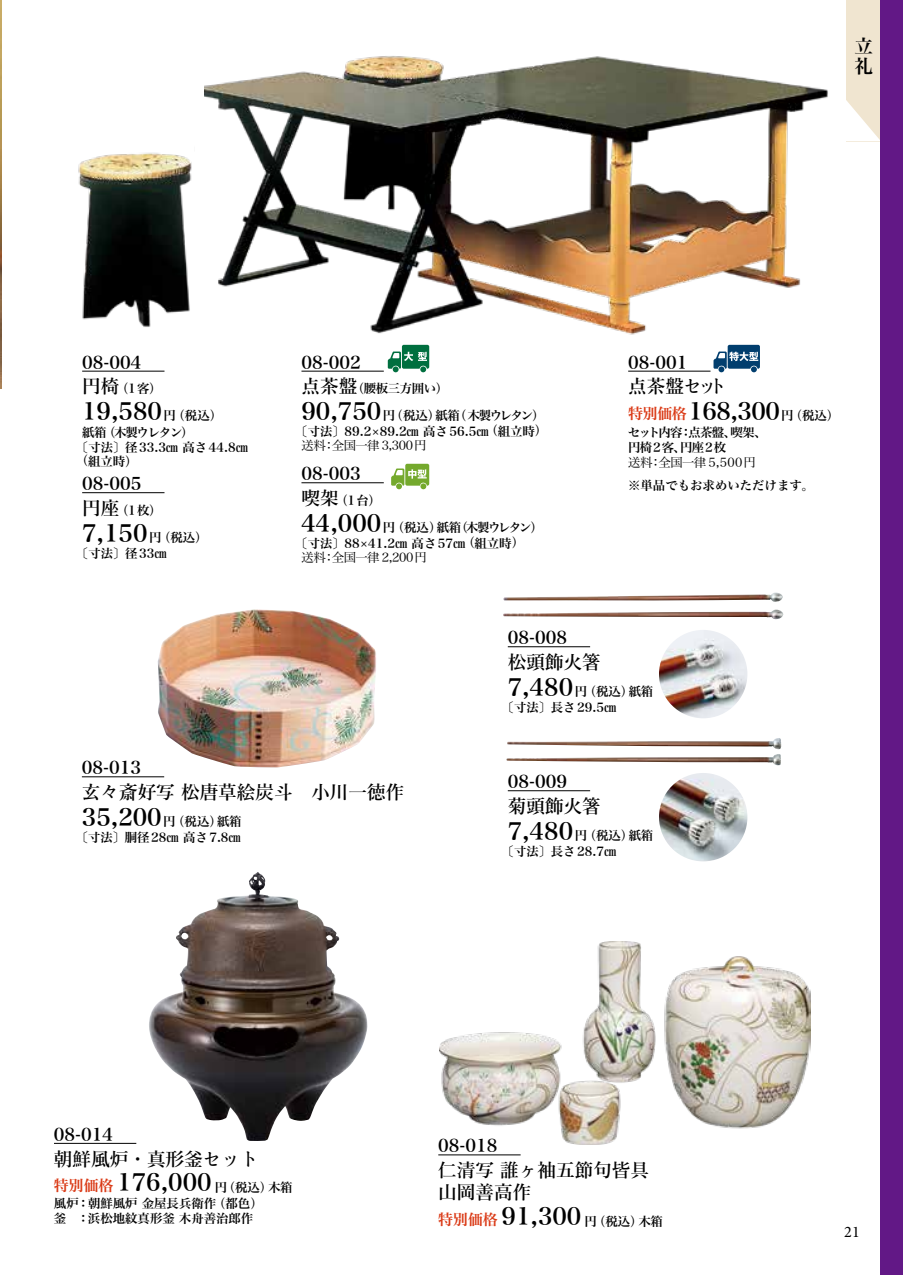
<style>
.page{position:relative;width:903px;height:1275px;background:#fff}
.page>*{position:absolute;margin:0;border:0;box-sizing:border-box;transform-origin:0 0}
.t1{font:23.62px "Hira Min Pro N W6";color:#000}
.t2{font:600 18.55px/22.4px "Yu Min 36 p Kn";color:#000}
.t3{font:18.55px/20.5px "Hira Min Pro N W6";color:#000}
.t4{font:17.32px "Hira Min Pro N W6";color:#000}
.t5{font:16.1px "Minion Pro";color:#000}
.t6{font:14.88px "Hira Min Pro N W6";color:#da3915}
.t7{font:12.42px/14.9px "Hira Min Pro N W6";color:#000}
.t8{font:12.42px "Hira Min Pro N W3";letter-spacing:-.03em;color:#000}
.t9{font:12.42px "Hira Min Pro N W3";letter-spacing:-.01em;color:#000}
.t10{font:12.42px "Hira Min Pro N W6";letter-spacing:-.1em;color:#000}
.t11{font:12.42px/14.9px "Hira Min Pro N W6";letter-spacing:-.06em;color:#000}
</style>
<div class="page">
<div style="left:846px;top:0;width:49px;height:141px;background:#f0e5d0"></div>
<img style="left:205px;top:56px;width:623px;height:298px">
<img style="left:78px;top:152px;width:114px;height:175px">
<img style="left:149px;top:872px;width:219px;height:269px">
<img style="left:158px;top:609px;width:218px;height:158px">
<img style="left:503px;top:593px;width:281px;height:26px">
<img style="left:506px;top:738px;width:275px;height:27px">
<img style="left:659px;top:773px;width:88px;height:88px;border-radius:44px">
<img style="left:659px;top:630px;width:88px;height:88px;border-radius:44px">
<hr style="left:82px;top:776px;width:82px;height:1px;background:#000">
<hr style="left:301px;top:371px;width:83px;height:1px;background:#000">
<hr style="left:301px;top:482px;width:83px;height:1px;background:#000">
<hr style="left:508px;top:790px;width:82px;height:1px;background:#000">
<hr style="left:628px;top:371px;width:82px;height:1px;background:#000">
<hr style="left:508px;top:646px;width:82px;height:1px;background:#000">
<hr style="left:82px;top:371px;width:82px;height:1px;background:#000">
<hr style="left:82px;top:492px;width:82px;height:1px;background:#000">
<hr style="left:54px;top:1143px;width:82px;height:1px;background:#000">
<svg style="left:388px;top:345px;width:41px;height:27px"></svg>
<svg style="left:391px;top:464px;width:38px;height:25px"></svg>
<svg style="left:713px;top:345px;width:47px;height:27px"></svg>
<hr style="left:438px;top:1154px;width:83px;height:1px;background:#000">
<img style="left:0;top:0;width:1px;height:388px">
<img style="left:439px;top:941px;width:371px;height:203px">
<svg style="left:846px;top:95px;width:35px;height:46px"></svg>
<div style="left:881px;top:0;width:22px;height:1275px;background:#621886"></div>
<h2 class="t3" style="left:854px;top:34px;width:20px">立礼</h2>
<h3 class="t4" style="left:82px;top:347px;width:61px">08-004</h3>
<p class="t7" style="left:116px;top:380px;width:47px">（1客(</p>
<h2 class="t2" style="left:82px;top:376px;width:39px">円椅</h2>
<h3 class="t4" style="left:301px;top:347px;width:61px">08-002</h3>
<h2 class="t2" style="left:301px;top:376px;width:57px">点茶盤</h2>
<p class="t7" style="left:352px;top:380px;width:98px">（腰板三方囲い(</p>
<h3 class="t4" style="left:628px;top:347px;width:61px">08-001</h3>
<h2 class="t2" style="left:628px;top:376px;width:100px">点茶盤セット</h2>
<h1 class="t1" style="left:82px;top:390px;width:81px">19,580</h1>
<p class="t7" style="left:103px;top:424px;width:92px">（木製ウレタン(</p>
<p class="t7" style="left:173px;top:407px;width:51px">（税込(</p>
<p class="t7" style="left:164px;top:407px;width:14px">円</p>
<p class="t7" style="left:76px;top:424px;width:174px;text-indent:6px">紙箱<br>〔寸法〕径33.3㎝高さ44.8㎝</p>
<p class="t7" style="left:76px;top:453px;width:63px">（組立時(</p>
<h3 class="t4" style="left:82px;top:468px;width:61px">08-005</h3>
<p class="t7" style="left:116px;top:502px;width:47px">（1枚(</p>
<h2 class="t2" style="left:82px;top:497px;width:39px">円座</h2>
<h1 class="t1" style="left:82px;top:512px;width:67px">7,150</h1>
<p class="t7" style="left:76px;top:545px;width:92px">〔寸法〕径33㎝</p>
<p class="t7" style="left:158px;top:529px;width:51px">（税込(</p>
<p class="t7" style="left:149px;top:529px;width:14px">円</p>
<h1 class="t1" style="left:301px;top:390px;width:81px">90,750</h1>
<p class="t7" style="left:391px;top:407px;width:51px">（税込）</p>
<p class="t7" style="left:454px;top:407px;width:92px">（木製ウレタン(</p>
<p class="t7" style="left:435px;top:407px;width:26px">紙箱</p>
<p class="t7" style="left:383px;top:407px;width:14px">円</p>
<p class="t7" style="left:486px;top:423px;width:63px">（組立時(</p>
<p class="t7" style="left:295px;top:423px;width:195px">〔寸法〕89.2×89.2㎝高さ56.5㎝</p>
<p class="t8" style="left:332px;top:435px;width:96px">全国一律 3,300円</p>
<p class="t8" style="left:301px;top:435px;width:26px">送料</p>
<h3 class="t4" style="left:301px;top:458px;width:61px">08-003</h3>
<p class="t7" style="left:336px;top:492px;width:47px">（1台(</p>
<p class="t8" style="left:323px;top:435px;width:14px">：</p>
<h2 class="t2" style="left:301px;top:487px;width:39px">喫架</h2>
<h1 class="t1" style="left:301px;top:502px;width:81px">44,000</h1>
<p class="t7" style="left:392px;top:519px;width:51px">（税込）</p>
<p class="t10" style="left:437px;top:516px;width:108px">紙箱木製ウレタン(</p>
<p class="t7" style="left:455px;top:519px;width:14px">（</p>
<p class="t7" style="left:383px;top:519px;width:14px">円</p>
<p class="t7" style="left:462px;top:535px;width:63px">（組立時(</p>
<p class="t7" style="left:295px;top:535px;width:172px">〔寸法〕88×41.2㎝高さ57㎝</p>
<p class="t8" style="left:332px;top:546px;width:97px">全国一律 2,200円</p>
<p class="t8" style="left:301px;top:546px;width:26px">送料</p>
<p class="t8" style="left:323px;top:546px;width:14px">：</p>
<h1 class="t1" style="left:688px;top:390px;width:93px">168,300</h1>
<p class="t6" style="left:628px;top:400px;width:60px">特別価格</p>
<p class="t7" style="left:790px;top:407px;width:51px">（税込(</p>
<p class="t7" style="left:781px;top:407px;width:14px">円</p>
<p class="t7" style="left:688px;top:424px;width:49px">点茶盤、</p>
<p class="t11" style="left:680px;top:424px;width:48px;text-indent:-52px">セット内容<br>円座2枚</p>
<p class="t7" style="left:730px;top:424px;width:37px">喫架、</p>
<p class="t7" style="left:680px;top:424px;width:14px">：</p>
<p class="t7" style="left:628px;top:439px;width:59px">円椅2客、</p>
<p class="t9" style="left:658px;top:452px;width:99px">全国一律 5,500円</p>
<p class="t8" style="left:628px;top:452px;width:26px">送料</p>
<p class="t7" style="left:628px;top:477px;width:188px">※単品でもお求めいただけます。</p>
<p class="t8" style="left:650px;top:452px;width:14px">：</p>
<h3 class="t4" style="left:508px;top:622px;width:61px">08-008</h3>
<h2 class="t2" style="left:508px;top:651px;width:95px">松頭飾火箸</h2>
<h1 class="t1" style="left:508px;top:666px;width:67px">7,480</h1>
<p class="t7" style="left:502px;top:699px;width:116px">〔寸法〕長さ29.5㎝</p>
<p class="t7" style="left:584px;top:683px;width:51px">（税込）</p>
<p class="t7" style="left:629px;top:683px;width:26px">紙箱</p>
<p class="t7" style="left:575px;top:683px;width:14px">円</p>
<h3 class="t4" style="left:82px;top:752px;width:61px">08-013</h3>
<h2 class="t2" style="left:82px;top:781px;width:324px">玄々斎好写松唐草絵炭斗　小川一徳作</h2>
<p class="t7" style="left:217px;top:813px;width:26px">紙箱</p>
<h1 class="t1" style="left:82px;top:796px;width:81px">35,200</h1>
<p class="t7" style="left:76px;top:829px;width:167px">〔寸法〕胴径28㎝高さ7.8㎝</p>
<p class="t7" style="left:172px;top:813px;width:51px">（税込）</p>
<p class="t7" style="left:163px;top:813px;width:14px">円</p>
<h3 class="t4" style="left:508px;top:766px;width:61px">08-009</h3>
<h2 class="t2" style="left:508px;top:795px;width:95px">菊頭飾火箸</h2>
<h1 class="t1" style="left:508px;top:810px;width:67px">7,480</h1>
<p class="t7" style="left:502px;top:843px;width:116px">〔寸法〕長さ28.7㎝</p>
<p class="t7" style="left:584px;top:827px;width:51px">（税込）</p>
<p class="t7" style="left:629px;top:827px;width:26px">紙箱</p>
<p class="t7" style="left:575px;top:827px;width:14px">円</p>
<h3 class="t4" style="left:54px;top:1119px;width:61px">08-014</h3>
<h2 class="t2" style="left:54px;top:1148px;width:206px">朝鮮風炉・真形釜セット</h2>
<h1 class="t1" style="left:117px;top:1161px;width:96px">176,000</h1>
<p class="t6" style="left:54px;top:1172px;width:61px">特別価格</p>
<p class="t7" style="left:223px;top:1179px;width:51px">（税込）</p>
<p class="t7" style="left:268px;top:1179px;width:26px">木箱</p>
<p class="t7" style="left:215px;top:1179px;width:14px">円</p>
<p class="t7" style="left:213px;top:1195px;width:51px">（都色(</p>
<p class="t7" style="left:77px;top:1195px;width:178px;text-indent:-23px">風炉：朝鮮風炉金屋長兵衛作<br>：浜松地紋真形釜木舟善治郎作</p>
<p class="t7" style="left:54px;top:1210px;width:14px">釜</p>
<h3 class="t4" style="left:438px;top:1131px;width:61px">08-018</h3>
<h2 class="t2" style="left:438px;top:1159px;width:212px">仁清写誰ヶ袖五節句皆具山岡善高作</h2>
<p class="t7" style="left:638px;top:1213px;width:26px">木箱</p>
<h1 class="t1" style="left:501px;top:1195px;width:81px">91,300</h1>
<p class="t6" style="left:438px;top:1206px;width:61px">特別価格</p>
<p class="t7" style="left:593px;top:1213px;width:51px">（税込）</p>
<p class="t7" style="left:584px;top:1213px;width:14px">円</p>
<p class="t5" style="left:844px;top:1221px;width:17px">21</p>
</div>
